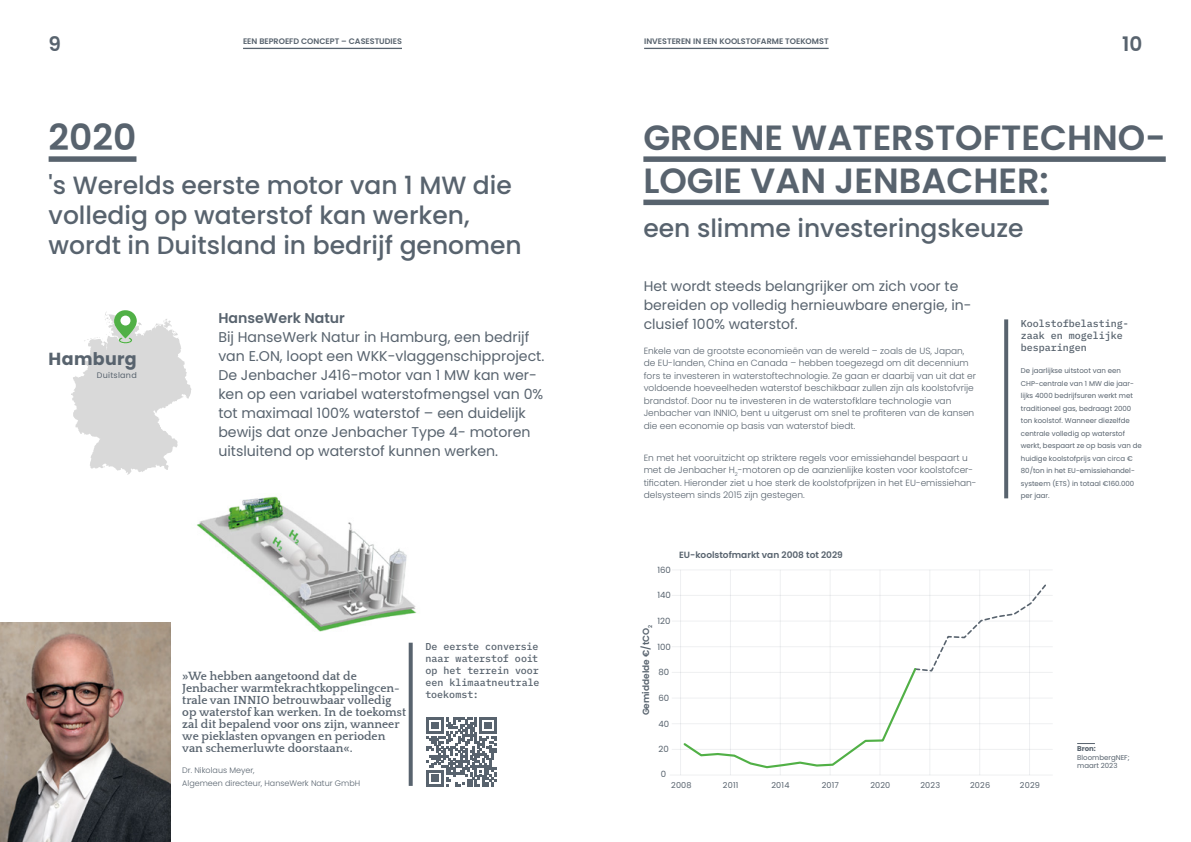
<style>
.page{position:relative;width:1191px;height:842px;background:#fff}
.page>*{position:absolute;margin:0;border:0;box-sizing:border-box;transform-origin:0 0}
.t1{font:600 36px "Poppins";color:#58636e}
.t2{font:600 35px/43.2px "Poppins";color:#58636e}
.t3{font:500 25px/30px "Poppins";color:#58636e}
.t4{font:600 20px "Poppins";color:#58636e}
.t5{font:700 17.5px "Poppins";letter-spacing:.015em;color:#58636e}
.t6{font:14.1px/19px "Poppins";color:#58636e}
.t7{font:600 14.1px "Poppins";color:#58636e}
.t8{font:14px/19px "Poppins";color:#58636e}
.t9{font:700 12px/12px "Quattrocento";color:#58636e}
.t10{font:500 10px/12px "IBM Plex Mono";color:#58636e}
.t11{font:300 9px/12.5px "Poppins";color:#58636e}
.t12{font:600 9px "Poppins";color:#58636e}
.t13{font:700 8.6px "Poppins";color:#58636e}
.t14{font:8.6px "Poppins";color:#58636e}
.t15{font:8.1px "Poppins";letter-spacing:.02em;color:#58636e}
.t16{font:600 8px "Poppins";color:#58636e}
.t17{font:300 8px/12.5px "Poppins";color:#58636e}
.t18{font:8px "Poppins";letter-spacing:.035em;color:#58636e}
.t19{font:7px/12.5px "Poppins";color:#58636e}
.t20{font:700 7px "Poppins";color:#58636e}
</style>
<div class="page">
<img style="left:169px;top:496px;width:248px;height:149px">
<div style="left:49px;top:156px;width:87px;height:6px;background:#58636e"></div>
<img style="left:0;top:623px;width:170px;height:219px">
<svg style="left:71px;top:310px;width:120px;height:165px"></svg>
<svg style="left:409px;top:643px;width:4px;height:143px"></svg>
<div style="left:643px;top:156px;width:522px;height:6px;background:#58636e"></div>
<div style="left:643px;top:200px;width:405px;height:5px;background:#58636e"></div>
<svg style="left:1004px;top:319px;width:4px;height:179px"></svg>
<svg style="left:427px;top:717px;width:69px;height:70px"></svg>
<svg style="left:1077px;top:743px;width:18px;height:1px"></svg>
<hr style="left:680px;top:570px;width:1px;height:205px;background:#566270">
<hr style="left:730px;top:570px;width:1px;height:205px;background:#566270">
<hr style="left:780px;top:570px;width:1px;height:205px;background:#566270">
<hr style="left:829px;top:570px;width:1px;height:205px;background:#566270">
<hr style="left:1029px;top:570px;width:1px;height:205px;background:#566270">
<hr style="left:979px;top:570px;width:1px;height:205px;background:#566270">
<hr style="left:879px;top:570px;width:1px;height:205px;background:#566270">
<hr style="left:929px;top:570px;width:1px;height:205px;background:#566270">
<hr style="left:671px;top:595px;width:381px;height:1px;background:#566270">
<hr style="left:671px;top:621px;width:381px;height:1px;background:#566270">
<hr style="left:671px;top:569px;width:381px;height:1px;background:#566270">
<hr style="left:671px;top:646px;width:381px;height:1px;background:#566270">
<hr style="left:671px;top:672px;width:381px;height:1px;background:#566270">
<hr style="left:671px;top:698px;width:381px;height:1px;background:#566270">
<hr style="left:671px;top:723px;width:381px;height:1px;background:#566270">
<hr style="left:671px;top:749px;width:381px;height:1px;background:#566270">
<hr style="left:669px;top:775px;width:383px;height:1px;background:#566270">
<svg style="left:681px;top:582px;width:367px;height:187px"></svg>
<hr style="left:243px;top:48px;width:159px;height:1px;background:#58636e">
<hr style="left:644px;top:48px;width:184px;height:1px;background:#58636e">
<h3 class="t4" style="left:49px;top:32px;width:14px">9</h3>
<p class="t16" style="left:243px;top:37px;width:160px">EEN BEPROEFD CONCEPT – CASESTUDIES</p>
<p class="t16" style="left:644px;top:37px;width:186px">INVESTEREN IN EEN KOOLSTOFARME TOEKOMST</p>
<h3 class="t4" style="left:1122px;top:32px;width:22px">10</h3>
<h1 class="t1" style="left:49px;top:117px;width:89px">2020</h1>
<h3 class="t3" style="left:49px;top:170px;width:475px">'s Werelds eerste motor van 1 MW die volledig op waterstof kan werken, wordt in Duitsland in bedrijf genomen</h3>
<h3 class="t5" style="left:49px;top:349px;width:90px">Hamburg</h3>
<p class="t18" style="left:97px;top:371px;width:41px">Duitsland</p>
<h3 class="t7" style="left:218px;top:310px;width:128px">HanseWerk Natur</h3>
<p class="t6" style="left:218px;top:328px;width:327px">Bij HanseWerk Natur in Hamburg, een bedrijf van E.ON, loopt een WKK-vlaggenschipproject.<br>De Jenbacher J416-motor van 1 MW kan wer&shy;ken op een variabel waterstofmengsel van 0% tot maximaal 100% waterstof – een duidelijk bewijs dat onze Jenbacher Type 4- motoren uitsluitend op waterstof kunnen werken.</p>
<p class="t9" style="left:182px;top:671px;width:225px">»We hebben aangetoond dat de Jenbacher warmtekrachtkoppelingcen&shy;trale van INNIO betrouwbaar volledig op waterstof kan werken. In de toekomst zal dit bepalend voor ons zijn, wanneer we pieklasten opvangen en perioden van schemerluwte doorstaan«.</p>
<p class="t17" style="left:182px;top:764px;width:179px">Dr. Nikolaus Meyer,<br>Algemeen directeur, HanseWerk Natur GmbH</p>
<p class="t10" style="left:425px;top:640px;width:116px">De eerste conversie naar waterstof ooit op het terrein voor een klimaatneutrale toekomst:</p>
<h2 class="t2" style="left:643px;top:116px;width:524px">GROENE WATERSTOFTECHNO-<br>LOGIE VAN JENBACHER:</h2>
<h3 class="t3" style="left:643px;top:214px;width:382px">een slimme investeringskeuze</h3>
<h3 class="t8" style="left:643px;top:277px;width:329px">Het wordt steeds belangrijker om zich voor te bereiden op volledig hernieuwbare energie, in&shy;clusief 100% waterstof.</h3>
<p class="t11" style="left:643px;top:345px;width:334px">Enkele van de grootste economieën van de wereld – zoals de US, Japan, de EU-landen, China en Canada – hebben toegezegd om dit decennium fors te investeren in waterstoftechnologie. Ze gaan er daarbij van uit dat er voldoende hoeveelheden waterstof beschikbaar zullen zijn als koolstofvrije brandstof. Door nu te investeren in de waterstofklare technologie van Jenbacher van INNIO, bent u uitgerust om snel te profiteren van de kansen die een economie op basis van waterstof biedt.</p>
<p class="t11" style="left:643px;top:451px;width:334px">En met het vooruitzicht op striktere regels voor emissiehandel bespaart u met de Jenbacher H<sub>2</sub>-motoren op de aanzienlijke kosten voor koolstofcer&shy;tificaten. Hieronder ziet u hoe sterk de koolstofprijzen in het EU-emissiehan&shy;delsysteem sinds 2015 zijn gestegen.</p>
<p class="t10" style="left:1020px;top:317px;width:110px">Koolstofbelasting&shy;zaak en mogelijke besparingen</p>
<p class="t19" style="left:1020px;top:365px;width:122px">De jaarlijkse uitstoot van een<br>CHP-centrale van 1 MW die jaar&shy;lijks 4000 bedrijfsuren werkt met traditioneel gas, bedraagt 2000 ton koolstof. Wanneer diezelfde centrale volledig op waterstof werkt, bespaart ze op basis van de huidige koolstofprijs van circa €<br>80/ton in het EU-emissiehandel&shy;systeem (ETS) in totaal €160.000 per jaar.</p>
<p class="t14" style="left:657px;top:565px;width:15px">160</p>
<p class="t14" style="left:657px;top:590px;width:15px">140</p>
<p class="t14" style="left:657px;top:616px;width:15px">120</p>
<p class="t14" style="left:657px;top:642px;width:15px">100</p>
<p class="t14" style="left:658px;top:667px;width:12px">80</p>
<p class="t14" style="left:658px;top:693px;width:12px">60</p>
<p class="t14" style="left:658px;top:719px;width:12px">40</p>
<p class="t14" style="left:658px;top:744px;width:12px">20</p>
<p class="t14" style="left:660px;top:769px;width:7px">0</p>
<p class="t12" style="left:641px;top:715px;width:92px;rotate:-90deg">Gemiddelde €/tCO<sub>2</sub></p>
<p class="t13" style="left:640px;top:722px;width:76px;rotate:-90deg">Median EUR/tCO<sub>2</sub></p>
<p class="t13" style="left:679px;top:547px;width:174px">EU-Kohlenstoffmarkt von 2008 bis 2029</p>
<p class="t12" style="left:679px;top:549px;width:165px">EU-koolstofmarkt van 2008 tot 2029</p>
<p class="t15" style="left:671px;top:780px;width:22px">2008</p>
<p class="t15" style="left:723px;top:780px;width:17px">2011</p>
<p class="t15" style="left:771px;top:780px;width:19px">2014</p>
<p class="t15" style="left:822px;top:780px;width:19px">2017</p>
<p class="t15" style="left:870px;top:780px;width:22px">2020</p>
<p class="t15" style="left:920px;top:780px;width:21px">2023</p>
<p class="t15" style="left:970px;top:780px;width:22px">2026</p>
<p class="t15" style="left:1020px;top:780px;width:22px">2029</p>
<p class="t20" style="left:1077px;top:745px;width:20px">Bron:</p>
<p class="t19" style="left:1077px;top:753px;width:54px;line-height:8.4px">BloombergNEF; maart 2023</p>
</div>
